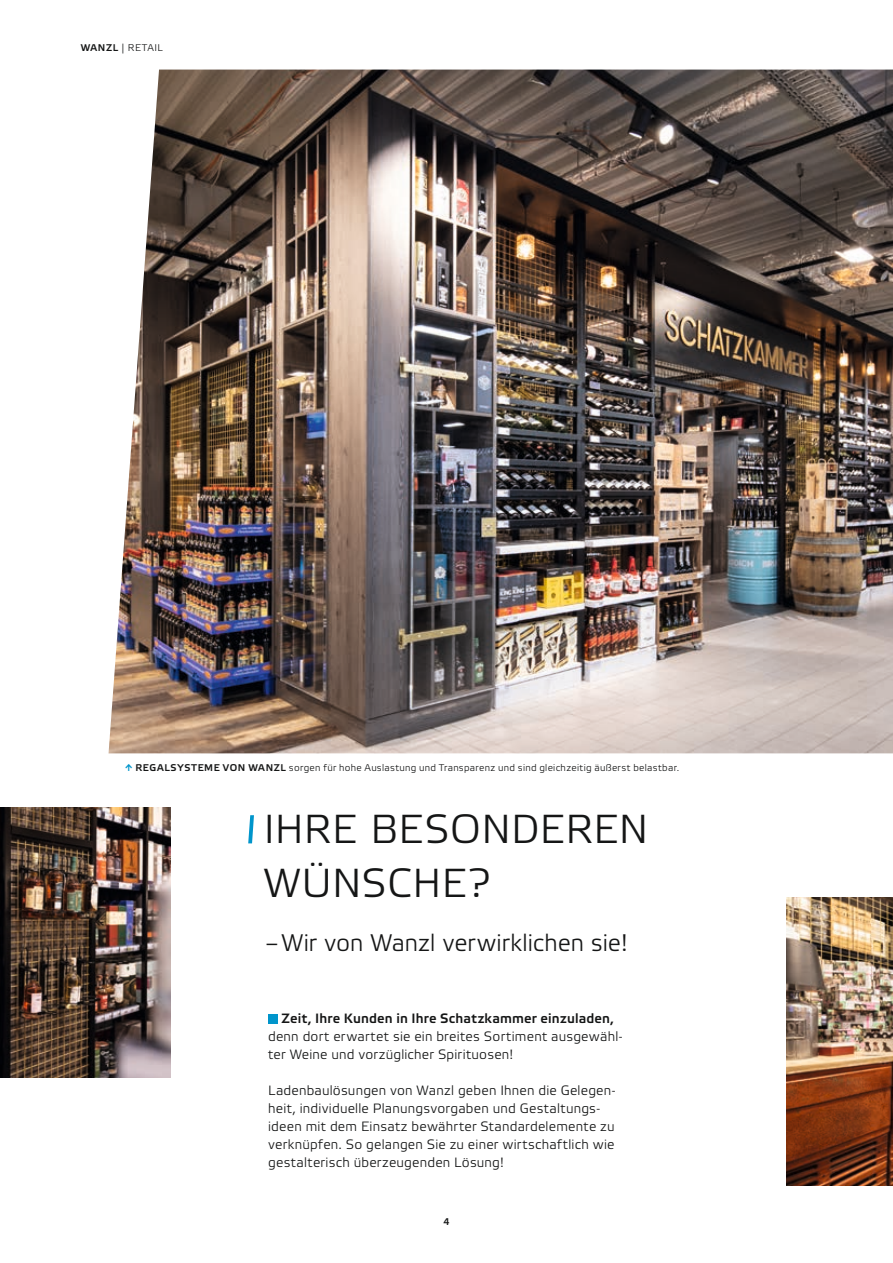
<style>
.page{position:relative;width:893px;height:1263px;background:#fff}
.page>*{position:absolute;margin:0;border:0;box-sizing:border-box;transform-origin:0 0}
.t1{font:300 40.5px/54px "Wanzl Etelka";letter-spacing:.015em;color:#151616}
.t2{font:300 24px "Wanzl Etelka";color:#151616}
.t3{font:300 13.5px/18px "Wanzl Etelka";letter-spacing:.015em;color:#151616}
.t4{font:500 13.5px "Wanzl Etelka";letter-spacing:.015em;color:#151616}
.t5{font:300 9.75px "Wanzl Etelka";letter-spacing:.03em;color:#151616}
.t6{font:500 9.75px "Wanzl Etelka";color:#151616}
.s1{font-weight:500}
.s2{font-weight:500;color:#0095cb}
</style>
<div class="page">
<img style="left:0;top:807px;width:171px;height:270px">
<img style="left:109px;top:70px;width:784px;height:683px">
<img style="left:786px;top:897px;width:107px;height:288px">
<div style="left:268px;top:1014px;width:10px;height:9px;background:#0095cb"></div>
<svg style="left:248px;top:815px;width:6px;height:28px"></svg>
<p class="t5" style="left:81px;top:42px;width:84px"><span class="s1">WANZL</span> | RETAIL</p>
<p class="t5" style="left:125px;top:762px;width:555px"><span class="s2">↑</span> <span class="s1">REGALSYSTEME VON WANZL</span> sorgen für hohe Auslastung und Transparenz und sind gleichzeitig äußerst belastbar.</p>
<h1 class="t1" style="left:264px;top:804px;width:386px">IHRE BESONDEREN<br>WÜNSCHE?</h1>
<h2 class="t2" style="left:265px;top:929px;width:364px">–Wir von Wanzl verwirklichen sie!</h2>
<p class="t4" style="left:282px;top:1011px;width:334px">Zeit, Ihre Kunden in Ihre Schatzkammer einzuladen,</p>
<p class="t3" style="left:268px;top:1028px;width:356px">denn dort erwartet sie ein breites Sortiment ausgewähl&shy;ter Weine und vorzüglicher Spirituosen!</p>
<p class="t3" style="left:268px;top:1082px;width:348px">Ladenbaulösungen von Wanzl geben Ihnen die Gelegen&shy;heit, individuelle Planungsvorgaben und Gestaltungs&shy;ideen mit dem Einsatz bewährter Standardelemente zu verknüpfen. So gelangen Sie zu einer wirtschaftlich wie gestalterisch überzeugenden Lösung!</p>
<p class="t6" style="left:443px;top:1215px;width:8px">4</p>
</div>
